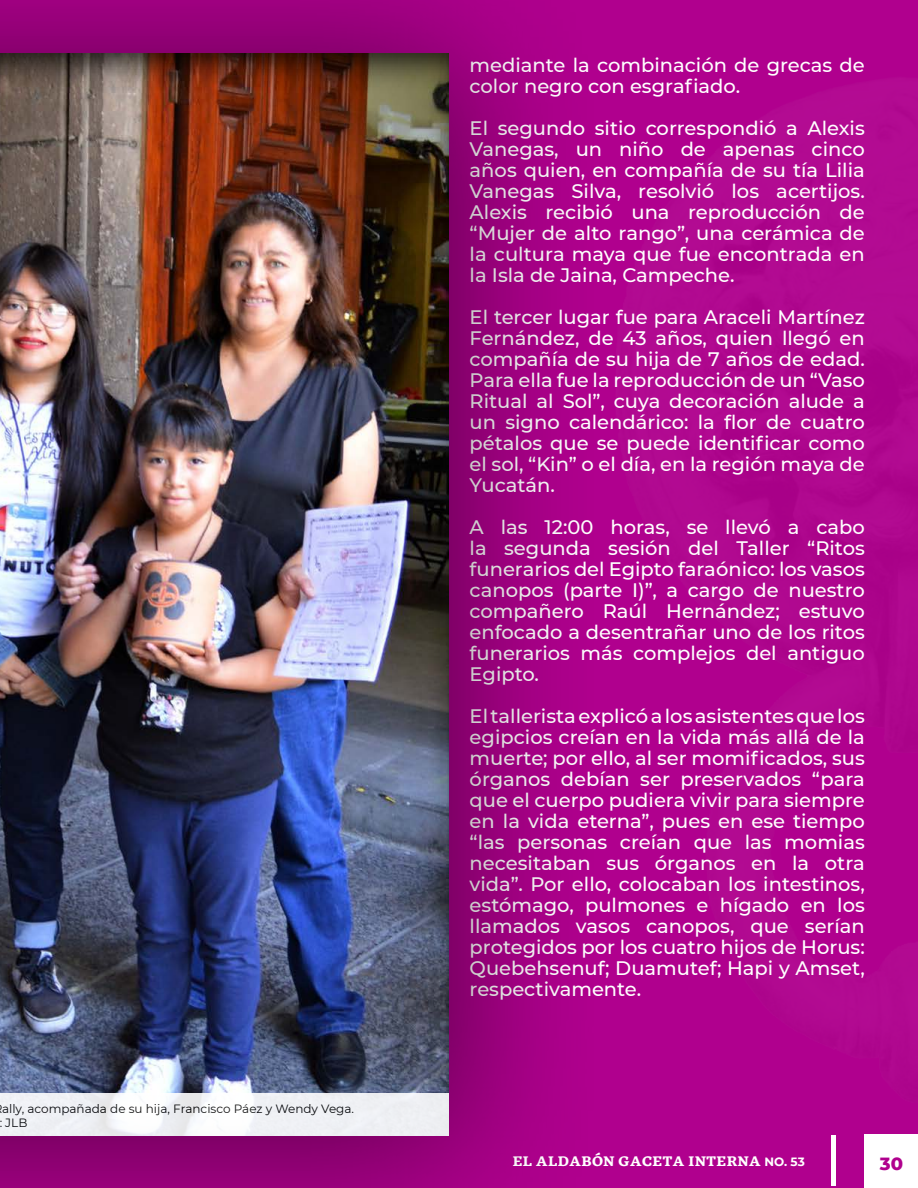
<style>
.page{position:relative;width:918px;height:1188px;background:#b0008e}
.page>*{position:absolute;margin:0;border:0;box-sizing:border-box;transform-origin:0 0}
.t1{font:500 19.5px/21px "Montserrat";color:#fff;text-align:justify}
.t2{font:800 18px "Montserrat";color:#b0008e}
.t3{font:12px/14.4px "Montserrat";color:#000}
.t4{font:700 12px "GMX";color:#fff}
.s1{font-family:"Montserrat"}
</style>
<div class="page">
<img style="left:633px;top:78px;width:285px;height:1057px">
<hr style="left:831px;top:1136px;width:4px;height:50px;background:#fff">
<div style="left:865px;top:1135px;width:53px;height:53px;background:#fff"></div>
<div style="left:0;top:0;width:610px;height:1188px;background:#000;opacity:.5"></div>
<div style="left:0;top:43px;width:462px;height:1094px;background:#000;opacity:.75"></div>
<div style="left:0;top:1093px;width:448px;height:43px;background:linear-gradient(to right,#f3f4f7,#f0f1f4)"></div>
<p class="t3" style="left:0;top:1101px;width:356px">ally, acompañada de su hija, Francisco Páez y Wendy Vega. : JLB</p>
<p class="t1" style="left:470px;top:54px;width:397px">mediante la combinación de grecas de color negro con esgrafiado.</p>
<p class="t1" style="left:470px;top:117px;width:397px">El segundo sitio correspondió a Alexis Vanegas, un niño de apenas cinco años quien, en compañía de su tía Lilia Vanegas Silva, resolvió los acertijos.<br>Alexis recibió una reproducción de “Mujer de alto rango”, una cerámica de la cultura maya que fue encontrada en la Isla de Jaina, Campeche.</p>
<p class="t1" style="left:470px;top:306px;width:397px">El tercer lugar fue para Araceli Martínez Fernández, de 43 años, quien llegó en compañía de su hija de 7 años de edad.<br>Para ella fue la reproducción de un “Vaso Ritual al Sol”, cuya decoración alude a un signo calendárico: la flor de cuatro pétalos que se puede identificar como el sol, “Kin” o el día, en la región maya de Yucatán.</p>
<p class="t1" style="left:470px;top:516px;width:397px">A las 12:00 horas, se llevó a cabo la segunda sesión del Taller “Ritos funerarios del Egipto faraónico: los vasos canopos (parte I)”, a cargo de nuestro compañero Raúl Hernández; estuvo enfocado a desentrañar uno de los ritos funerarios más complejos del antiguo Egipto.</p>
<p class="t1" style="left:470px;top:705px;width:397px">El tallerista explicó a los asistentes que los egipcios creían en la vida más allá de la muerte; por ello, al ser momificados, sus órganos debían ser preservados “para que el cuerpo pudiera vivir para siempre en la vida eterna”, pues en ese tiempo “las personas creían que las momias necesitaban sus órganos en la otra vida”. Por ello, colocaban los intestinos, estómago, pulmones e hígado en los llamados vasos canopos, que serían protegidos por los cuatro hijos de Horus:<br>Quebehsenuf; Duamutef; Hapi y Amset, respectivamente.</p>
<p class="t4" style="left:512px;top:1153px;width:294px">EL ALDABÓN GACETA INTERNA <span class="s1">NO. 53</span></p>
<p class="t2" style="left:880px;top:1151px;width:25px">30</p>
</div>
